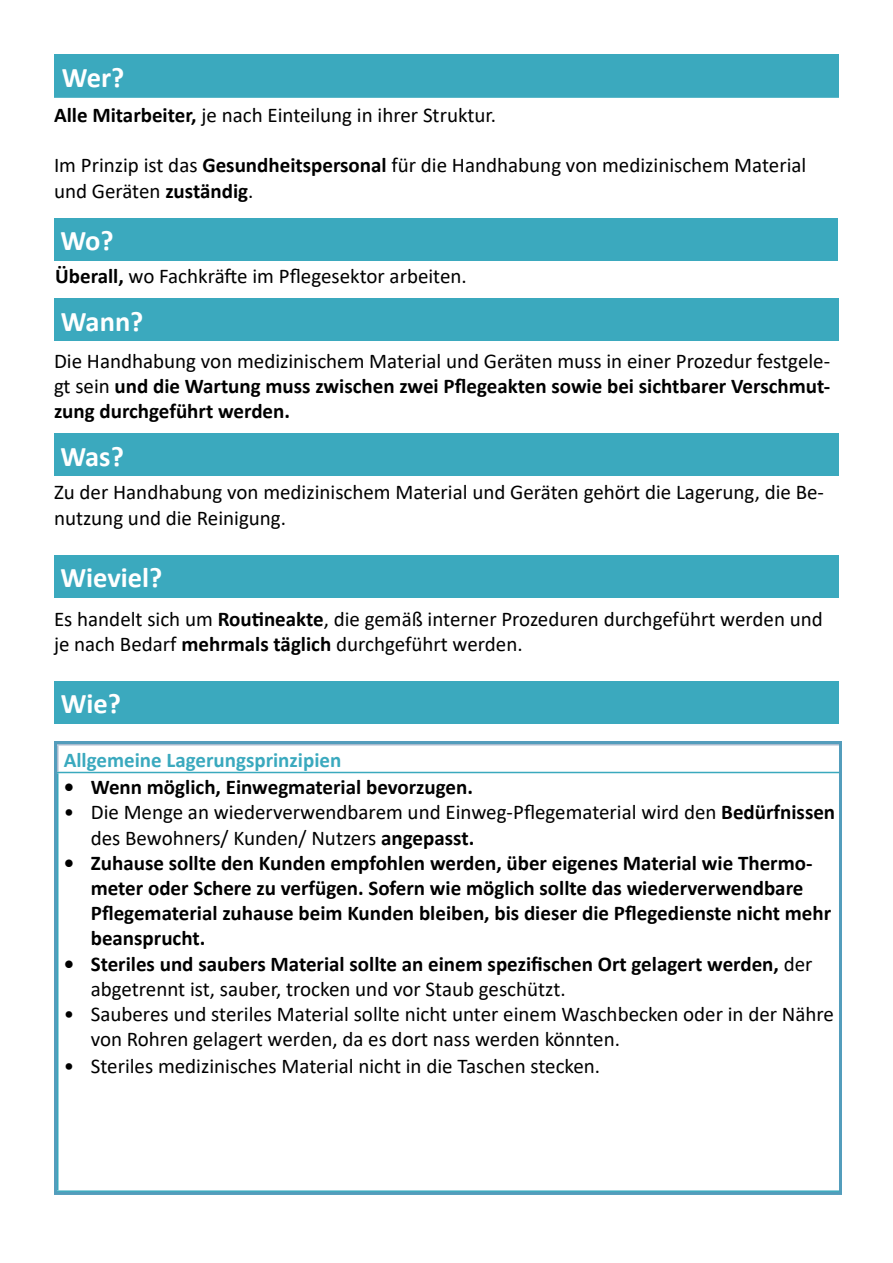
<style>
.page{position:relative;width:893px;height:1263px;background:#fff}
.page>*{position:absolute;margin:0;border:0;box-sizing:border-box;transform-origin:0 0}
.t1{font:700 28.5px "Calibri";color:#fff}
.t2{font:21px/25.2px "Calibri";color:#000}
.t3{font:700 21px/25.2px "Calibri";color:#000}
.t4{font:700 21px "Calibri";color:#3aa9be}
.s1{font-weight:700}
.s2{font-weight:400}
</style>
<div class="page">
<div style="left:55px;top:55px;width:783px;height:42px;background:#3ba9be"></div>
<div style="left:54px;top:54px;width:785px;height:44px;border:2px solid #3ba9be"></div>
<div style="left:54px;top:299px;width:785px;height:42px;background:#3ba9be"></div>
<div style="left:54px;top:218px;width:783px;height:42px;background:#3ba9be"></div>
<div style="left:54px;top:434px;width:785px;height:42px;background:#3ba9be"></div>
<div style="left:54px;top:555px;width:785px;height:42px;background:#3ba9be"></div>
<div style="left:54px;top:681px;width:785px;height:43px;background:#3ba9be"></div>
<hr style="left:57px;top:772px;width:785px;height:1px;background:#3aa9be">
<hr style="left:57px;top:1190px;width:785px;height:2px;background:#3aa9be">
<div style="left:54px;top:741px;width:788px;height:454px;border:3px solid #539dbc"></div>
<h1 class="t1" style="left:62px;top:57px;width:64px">Wer?</h1>
<p class="t2" style="left:54px;top:102px;width:444px"><span class="s1">Alle Mitarbeiter,</span> je nach Einteilung in ihrer Struktur.</p>
<p class="t2" style="left:54px;top:152px;width:754px">Im Prinzip ist das <span class="s1">Gesundheitspersonal</span> für die Handhabung von medizinischem Material und Geräten <span class="s1">zuständig</span>.</p>
<h1 class="t1" style="left:60px;top:220px;width:55px">Wo?</h1>
<p class="t2" style="left:55px;top:262px;width:413px"><span class="s1">Überall,</span> wo Fachkräfte im Pflegesektor arbeiten.</p>
<h1 class="t1" style="left:61px;top:301px;width:84px">Wann?</h1>
<p class="t3" style="left:54px;top:348px;width:778px;text-align:justify"><span class="s2">Die Handhabung von medizinischem Material und Geräten muss in einer Prozedur festgele&shy;gt sein</span> und die Wartung muss zwischen zwei Pflegeakten sowie bei sichtbarer Verschmut&shy;zung durchgeführt werden.</p>
<h1 class="t1" style="left:60px;top:436px;width:65px">Was?</h1>
<p class="t2" style="left:54px;top:479px;width:771px">Zu der Handhabung von medizinischem Material und Geräten gehört die Lagerung, die Be&shy;nutzung und die Reinigung.</p>
<h1 class="t1" style="left:60px;top:557px;width:104px">Wieviel?</h1>
<p class="t2" style="left:54px;top:606px;width:770px">Es handelt sich um <span class="s1">Routineakte</span>, die gemäß interner Prozeduren durchgeführt werden und je nach Bedarf <span class="s1">mehrmals täglich</span> durchgeführt werden.</p>
<h1 class="t1" style="left:61px;top:684px;width:62px">Wie?</h1>
<p class="t4" style="left:64px;top:745px;width:279px">Allgemeine Lagerungsprinzipien</p>
<p class="t3" style="left:64px;top:774px;width:411px">• Wenn möglich, Einwegmaterial bevorzugen.</p>
<p class="t2" style="left:91px;top:799px;width:746px;text-indent:-27px">• Die Menge an wiederverwendbarem und Einweg-Pflegematerial wird den <span class="s1">Bedürfnissen </span>des Bewohners/ Kunden/ Nutzers <span class="s1">angepasst.</span></p>
<p class="t3" style="left:91px;top:850px;width:742px;text-indent:-27px">• Zuhause sollte den Kunden empfohlen werden, über eigenes Material wie Thermo&shy;meter oder Schere zu verfügen. Sofern wie möglich sollte das wiederverwendbare Pflegematerial zuhause beim Kunden bleiben, bis dieser die Pflegedienste nicht mehr beansprucht.</p>
<p class="t3" style="left:91px;top:951px;width:723px;text-indent:-27px">• Steriles und saubers Material sollte an einem spezifischen Ort gelagert werden, <span class="s2">der abgetrennt ist, sauber, trocken und vor Staub geschützt.</span></p>
<p class="t2" style="left:91px;top:1001px;width:745px;text-indent:-27px">• Sauberes und steriles Material sollte nicht unter einem Waschbecken oder in der Nähre von Rohren gelagert werden, da es dort nass werden könnten.</p>
<p class="t2" style="left:64px;top:1053px;width:538px">• Steriles medizinisches Material nicht in die Taschen stecken.</p>
</div>
